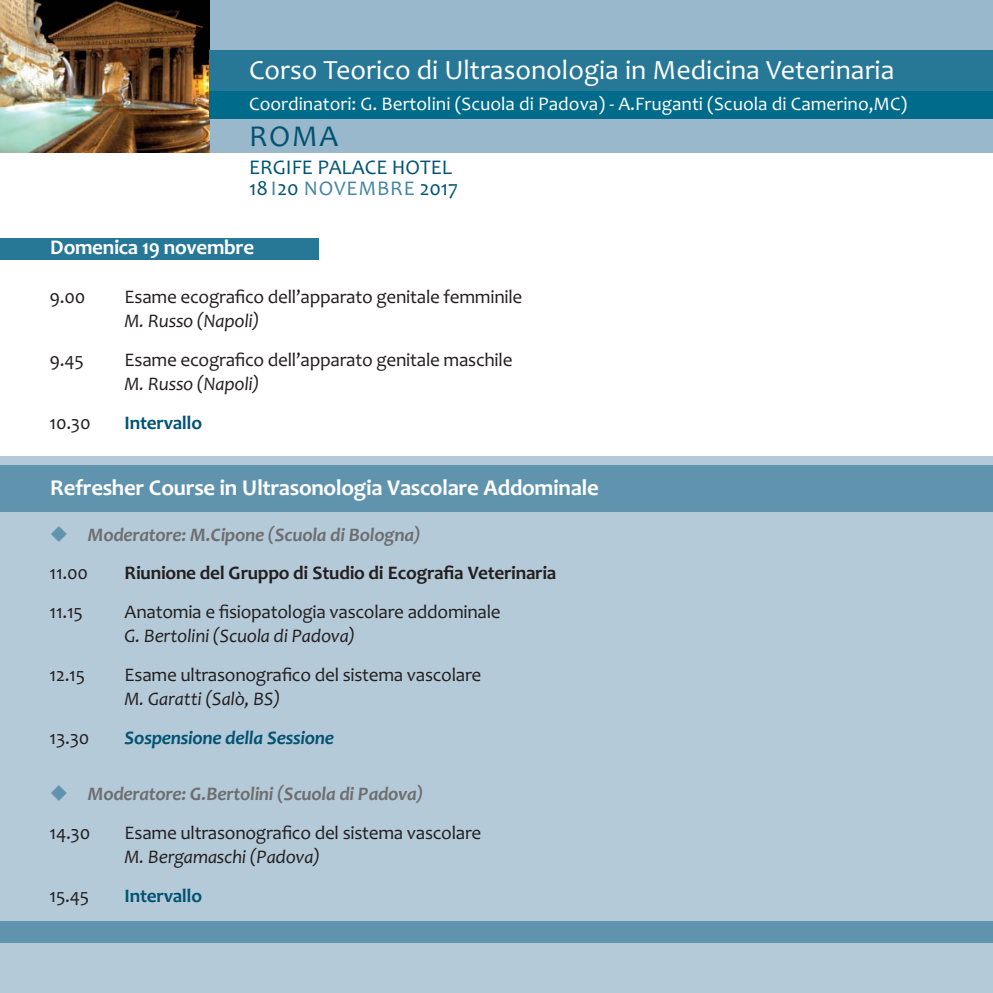
<style>
.page{position:relative;width:993px;height:993px;background:#fff}
.page>*{position:absolute;margin:0;border:0;box-sizing:border-box;transform-origin:0 0}
.t1{font:30.45px "Candara";color:#005373}
.t2{font:28px "Candara";color:#fff}
.t3{font:700 22.75px "Candara";letter-spacing:-.015em;color:#fff}
.t4{font:21px/21px "Candara";color:#005373}
.t5{font:700 21px "Candara";letter-spacing:-.015em;color:#fff}
.t6{font:19.25px "Candara";letter-spacing:-.015em;color:#231f20}
.t7{font:italic 19.25px "Candara";letter-spacing:-.015em;color:#231f20}
.t8{font:italic 700 19.25px/38.5px "Candara";letter-spacing:-.015em;color:#6d6e70}
.t9{font:19.25px "Candara";color:#fff}
.t10{font:700 19.25px "Candara";letter-spacing:-.015em;color:#231f20}
.t11{font:italic 700 19.25px "Candara";letter-spacing:-.015em;color:#005373}
.t12{font:700 19.25px "Candara";letter-spacing:-.015em;color:#005373}
.s1{color:#4484a1}
.s2{color:#6094ae}
.s3{font-weight:400;font-style:normal;color:#231f20}
</style>
<div class="page">
<div style="left:0;top:456px;width:992px;height:536px;background:#b5cad8"></div>
<div style="left:0;top:238px;width:318px;height:22px;background:#277796"></div>
<div style="left:0;top:0;width:992px;height:152px;background:#9ab8cb"></div>
<img style="left:0;top:0;width:210px;height:152px">
<div style="left:210px;top:50px;width:782px;height:41px;background:#277796"></div>
<div style="left:210px;top:91px;width:782px;height:27px;background:#006b8a"></div>
<div style="left:0;top:465px;width:992px;height:47px;background:#6094ae"></div>
<div style="left:0;top:921px;width:992px;height:22px;background:#6094ae"></div>
<h2 class="t2" style="left:249px;top:60px;width:646px">Corso Teorico di Ultrasonologia in Medicina Veterinaria</h2>
<p class="t9" style="left:249px;top:97px;width:659px">Coordinatori: G. Bertolini (Scuola di Padova) - A.Fruganti (Scuola di Camerino,MC)</p>
<h1 class="t1" style="left:249px;top:125px;width:90px">ROMA</h1>
<p class="t4" style="left:249px;top:158px;width:210px">ERGIFE PALACE HOTEL<br>18<span class="s1">I</span>20 <span class="s1">NOVEMBRE</span> 2017</p>
<p class="t5" style="left:50px;top:239px;width:205px">Domenica 19 novembre</p>
<p class="t6" style="left:50px;top:289px;width:37px">9.00</p>
<p class="t6" style="left:124px;top:289px;width:399px">Esame ecografico dell’apparato genitale femminile</p>
<p class="t7" style="left:124px;top:314px;width:136px">M. Russo (Napoli)</p>
<p class="t6" style="left:50px;top:352px;width:36px">9.45</p>
<p class="t6" style="left:124px;top:352px;width:389px">Esame ecografico dell’apparato genitale maschile</p>
<p class="t7" style="left:124px;top:377px;width:136px">M. Russo (Napoli)</p>
<p class="t6" style="left:50px;top:415px;width:42px">10.30</p>
<p class="t12" style="left:124px;top:415px;width:79px">Intervallo</p>
<p class="t3" style="left:50px;top:479px;width:550px">Refresher Course in Ultrasonologia Vascolare Addominale</p>
<p class="t8" style="left:50px;top:517px;width:372px"><span class="s2">◆</span> Moderatore: M.Cipone (Scuola di Bologna)<br><span class="s3">11.00</span></p>
<p class="t10" style="left:124px;top:566px;width:433px">Riunione del Gruppo di Studio di Ecografia Veterinaria</p>
<p class="t6" style="left:50px;top:604px;width:35px">11.15</p>
<p class="t6" style="left:124px;top:604px;width:377px">Anatomia e fisiopatologia vascolare addominale</p>
<p class="t7" style="left:124px;top:629px;width:232px">G. Bertolini (Scuola di Padova)</p>
<p class="t6" style="left:50px;top:667px;width:37px">12.15</p>
<p class="t6" style="left:124px;top:667px;width:358px">Esame ultrasonografico del sistema vascolare</p>
<p class="t7" style="left:124px;top:692px;width:157px">M. Garatti (Salò, BS)</p>
<p class="t6" style="left:50px;top:730px;width:41px">13.30</p>
<p class="t11" style="left:124px;top:730px;width:211px">Sospensione della Sessione</p>
<p class="t8" style="left:50px;top:776px;width:375px"><span class="s2">◆</span> Moderatore: G.Bertolini (Scuola di Padova)<br><span class="s3">14.30</span></p>
<p class="t6" style="left:124px;top:825px;width:358px">Esame ultrasonografico del sistema vascolare</p>
<p class="t7" style="left:124px;top:849px;width:197px">M. Bergamaschi (Padova)</p>
<p class="t6" style="left:50px;top:888px;width:41px">15.45</p>
<p class="t12" style="left:124px;top:888px;width:79px">Intervallo</p>
</div>
